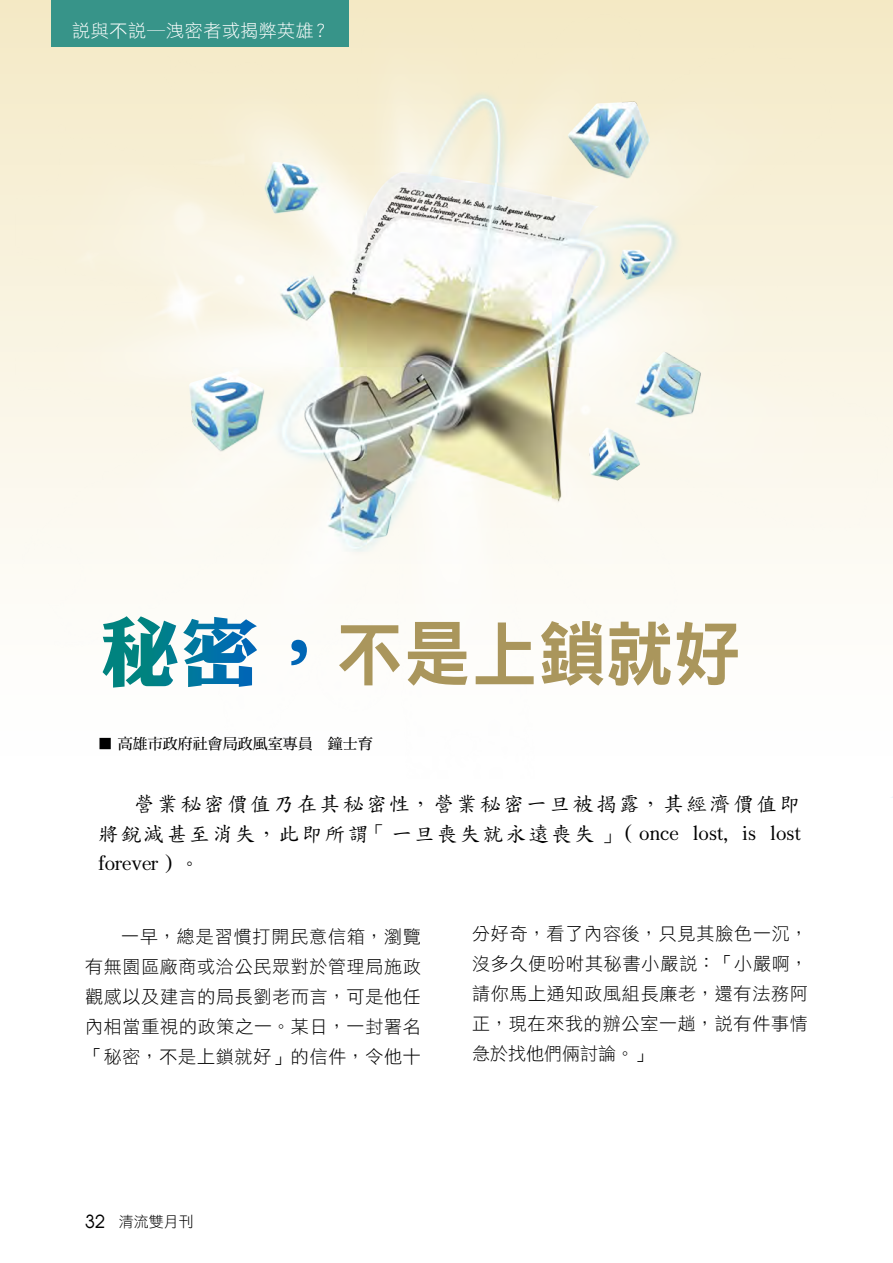
<style>
.page{position:relative;width:893px;height:1263px;background:#fff}
.page>*{position:absolute;margin:0;border:0;box-sizing:border-box;transform-origin:0 0}
.t1{font:70.8px "DF Hei Std W9";color:#aa965c;scale:.95 1}
.t2{font:21px/30px "twkai";letter-spacing:.09em;color:#000;text-align:justify}
.t3{font:18px/30px "DF Hei Std W3";letter-spacing:.045em;color:#000;text-align:justify}
.t4{font:18px "DF Hei Std W3";letter-spacing:.03em;color:#fff}
.t5{font:15px "DF Ming Std W7";color:#000}
.t6{font:15px "DF Hei Std W3";color:#000}
.s1{font-family:"DF Li King Hei Std W8";font-size:75px;color:#fff}
.s2{font-family:"Avian";font-size:18px}
</style>
<div class="page">
<img style="left:0;top:0;width:893px;height:589px">
<div style="left:51px;top:0;width:298px;height:47px;background:#379489"></div>
<p class="t4" style="left:72px;top:21px;width:259px">說與不說─洩密者或揭弊英雄？</p>
<h1 class="t1" style="left:101px;top:615px;width:675px"><span class="s1">秘密，</span>不是上鎖就好</h1>
<p class="t5" style="left:98px;top:735px;width:276px">■ 高雄市政府社會局政風室專員　鐘士育</p>
<p class="t2" style="left:98px;top:788px;width:704px;text-indent:36px">營業秘密價值乃在其秘密性，營業秘密一旦被揭露，其經濟價值即將銳減甚至消失，此即所謂「一旦喪失就永遠喪失」（once lost, is lost forever）。</p>
<p class="t3" style="left:85px;top:921px;width:337px;text-indent:36px">一早，總是習慣打開民意信箱，瀏覽有無園區廠商或洽公民眾對於管理局施政觀感以及建言的局長劉老而言，可是他任內相當重視的政策之一。某日，一封署名「秘密，不是上鎖就好」的信件，令他十</p>
<p class="t3" style="left:472px;top:919px;width:337px">分好奇，看了內容後，只見其臉色一沉，沒多久便吩咐其秘書小嚴說：「小嚴啊，請你馬上通知政風組長廉老，還有法務阿正，現在來我的辦公室一趟，說有件事情急於找他們倆討論。」</p>
<p class="t6" style="left:85px;top:1213px;width:110px"><span class="s2">32</span> 清流雙月刊</p>
</div>
